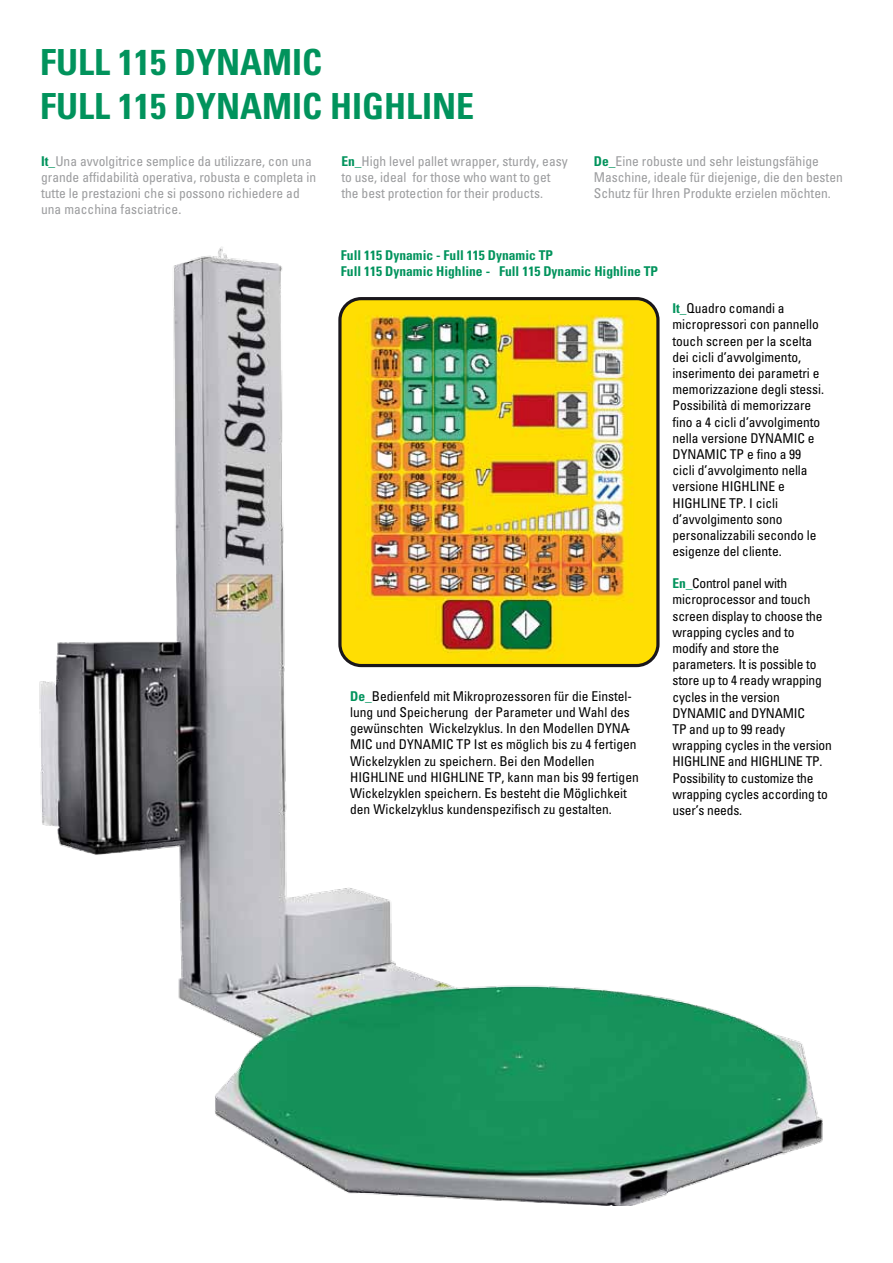
<style>
.page{position:relative;width:893px;height:1263px;background:#fff}
.page>*{position:absolute;margin:0;border:0;box-sizing:border-box;transform-origin:0 0}
.t1{font:700 condensed 36px/43.2px "Univers LT Std";color:#01935c}
.t2{font:condensed 13.5px/16.2px "Univers LT Std";letter-spacing:-.005em;color:#000}
.t3{font:condensed 13.5px/16.2px "Univers LT Std";color:#9b9c9e}
.t4{font:700 condensed 13.5px/16.2px "Univers LT Std";color:#01935c}
.s1{font-weight:700;color:#01935c}
</style>
<div class="page">
<img style="left:39px;top:247px;width:784px;height:959px">
<h1 class="t1" style="left:40px;top:41px;width:435px">FULL 115 DYNAMIC<br>FULL 115 DYNAMIC HIGHLINE</h1>
<p class="t3" style="left:41px;top:152px;width:277px"><span class="s1">It_</span>Una avvolgitrice semplice da utilizzare, con una grande affidabilità operativa, robusta e completa in tutte le prestazioni che si possono richiedere ad una macchina fasciatrice.</p>
<p class="t3" style="left:341px;top:152px;width:228px"><span class="s1">En_</span>High level pallet wrapper, sturdy, easy to use, ideal for those who want to get the best protection for their products.</p>
<p class="t3" style="left:594px;top:152px;width:250px"><span class="s1">De_</span>Eine robuste und sehr leistungsfähige<br>Maschine, ideale für diejenige, die den besten<br>Schutz für Ihren Produkte erzielen möchten.</p>
<p class="t4" style="left:341px;top:247px;width:319px">Full 115 Dynamic - Full 115 Dynamic TP<br>Full 115 Dynamic Highline - Full 115 Dynamic Highline TP</p>
<p class="t2" style="left:673px;top:300px;width:153px"><span class="s1">It_</span>Quadro comandi a micropressori con pannello touch screen per la scelta dei cicli d’avvolgimento, inserimento dei parametri e memorizzazione degli stessi.<br>Possibilità di memorizzare fino a 4 cicli d’avvolgimento nella versione DYNAMIC e<br>DYNAMIC TP e fino a 99 cicli d’avvolgimento nella versione HIGHLINE e<br>HIGHLINE TP. I cicli d’avvolgimento sono personalizzabili secondo le esigenze del cliente.</p>
<p class="t2" style="left:350px;top:688px;width:290px"><span class="s1">De_</span>Bedienfeld mit Mikroprozessoren für die Einstel&shy;lung und Speicherung der Parameter und Wahl des gewünschten Wickelzyklus. In den Modellen DYNA-MIC und DYNAMIC TP Ist es möglich bis zu 4 fertigen Wickelzyklen zu speichern. Bei den Modellen HIGHLINE und HIGHLINE TP, kann man bis 99 fertigen Wickelzyklen speichern. Es besteht die Möglichkeit den Wickelzyklus kundenspezifisch zu gestalten.</p>
<p class="t2" style="left:673px;top:575px;width:161px"><span class="s1">En_</span>Control panel with microprocessor and touch screen display to choose the wrapping cycles and to modify and store the parameters. It is possible to store up to 4 ready wrapping cycles in the version<br>DYNAMIC and DYNAMIC<br>TP and up to 99 ready wrapping cycles in the version<br>HIGHLINE and HIGHLINE TP.<br>Possibility to customize the wrapping cycles according to user’s needs.</p>
</div>
